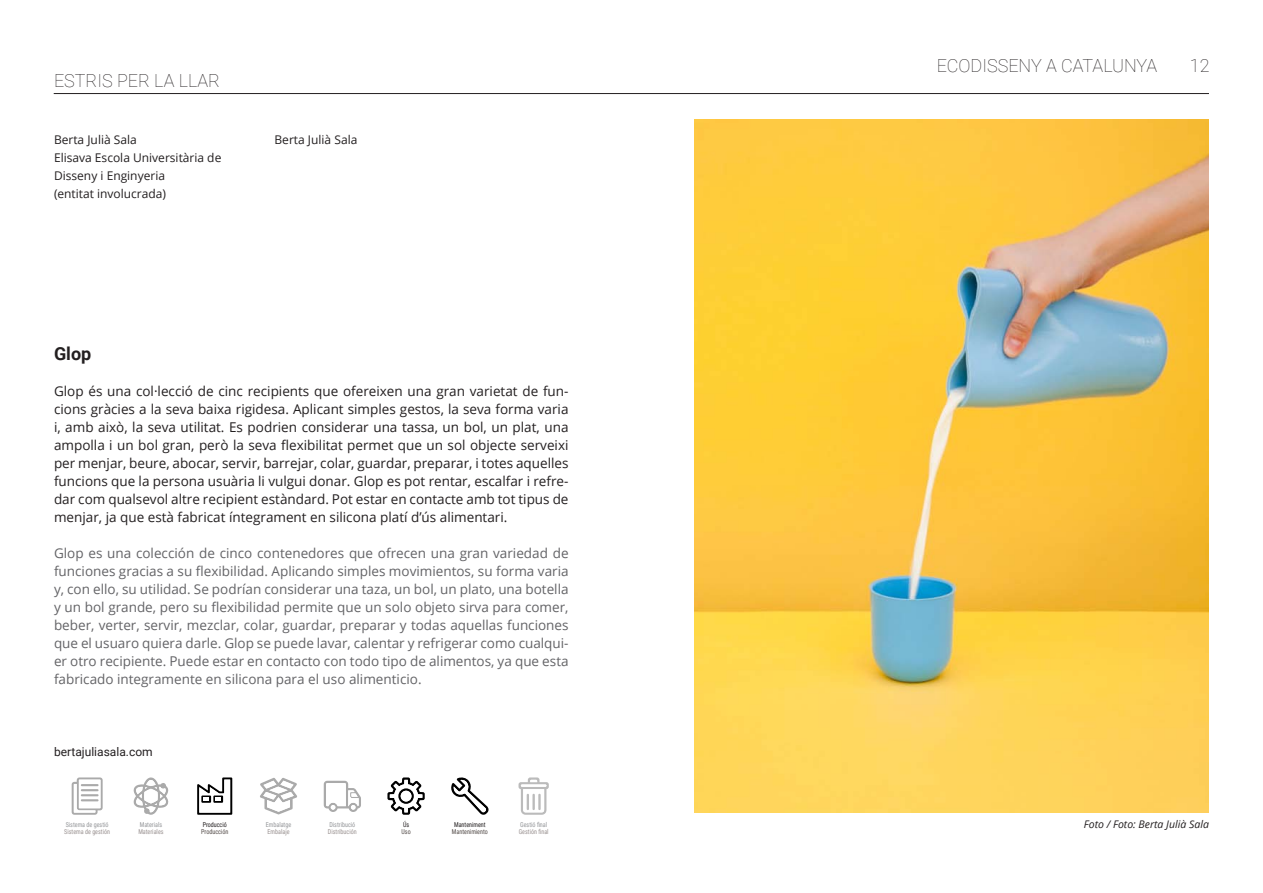
<style>
.page{position:relative;width:1263px;height:893px;background:#fff}
.page>*{position:absolute;margin:0;border:0;box-sizing:border-box;transform-origin:0 0}
.t1{font:100 18px "Roboto";color:#231f20}
.t2{font:700 18px "Roboto";color:#231f20}
.t3{font:13.5px/18px "Open Sans";color:#231f20;text-align:justify}
.t4{font:13.5px/18px "Open Sans";color:#636366;text-align:justify}
.t5{font:12px/18px "Open Sans";color:#231f20}
.t6{font:12px "Roboto";color:#231f20}
.t7{font:italic 10.5px "Open Sans";color:#231f20}
.t8{font:6.75px "Roboto Condensed";color:#999190;scale:.9 1}
.t9{font:6.75px "Roboto Condensed";color:#939598;scale:.9 1}
.t10{font:6.75px "Roboto Condensed";color:#524a47;scale:.9 1}
.t11{font:6.75px "Roboto Condensed";color:#231f20;scale:.9 1}
</style>
<div class="page">
<hr style="left:54px;top:93px;width:1155px;height:1px;background:#231f20">
<svg style="left:71px;top:777px;width:32px;height:38px"></svg>
<svg style="left:133px;top:777px;width:36px;height:38px"></svg>
<svg style="left:197px;top:777px;width:36px;height:38px"></svg>
<svg style="left:260px;top:778px;width:37px;height:37px"></svg>
<svg style="left:323px;top:780px;width:38px;height:32px"></svg>
<svg style="left:451px;top:777px;width:38px;height:38px"></svg>
<svg style="left:518px;top:777px;width:31px;height:38px"></svg>
<img style="left:694px;top:119px;width:515px;height:694px">
<svg style="left:387px;top:777px;width:38px;height:38px"></svg>
<div style="left:401px;top:791px;width:10px;height:10px;background:#fff;border-radius:50%"></div>
<p class="t1" style="left:54px;top:68px;width:167px">ESTRIS PER LA LLAR</p>
<p class="t5" style="left:54px;top:130px;width:84px">Berta Julià Sala</p>
<p class="t5" style="left:54px;top:148px;width:169px">Elisava Escola Universitària de<br>Disseny i Enginyeria</p>
<p class="t5" style="left:54px;top:184px;width:114px">(entitat involucrada)</p>
<p class="t5" style="left:275px;top:130px;width:84px">Berta Julià Sala</p>
<p class="t2" style="left:54px;top:341px;width:39px">Glop</p>
<p class="t3" style="left:54px;top:382px;width:516px">Glop és una col·lecció de cinc recipients que ofereixen una gran varietat de fun&shy;cions gràcies a la seva baixa rigidesa. Aplicant simples gestos, la seva forma varia i, amb això, la seva utilitat. Es podrien considerar una tassa, un bol, un plat, una ampolla i un bol gran, però la seva flexibilitat permet que un sol objecte serveixi per menjar, beure, abocar, servir, barrejar, colar, guardar, preparar, i totes aquelles funcions que la persona usuària li vulgui donar. Glop es pot rentar, escalfar i refre&shy;dar com qualsevol altre recipient estàndard. Pot estar en contacte amb tot tipus de menjar, ja que està fabricat íntegrament en silicona platí d’ús alimentari.</p>
<p class="t4" style="left:54px;top:544px;width:516px">Glop es una colección de cinco contenedores que ofrecen una gran variedad de funciones gracias a su flexibilidad. Aplicando simples movimientos, su forma varia y, con ello, su utilidad. Se podrían considerar una taza, un bol, un plato, una botella y un bol grande, pero su flexibilidad permite que un solo objeto sirva para comer, beber, verter, servir, mezclar, colar, guardar, preparar y todas aquellas funciones que el usuaro quiera darle. Glop se puede lavar, calentar y refrigerar como cualqui&shy;er otro recipiente. Puede estar en contacto con todo tipo de alimentos, ya que esta fabricado integramente en silicona para el uso alimenticio.</p>
<p class="t6" style="left:54px;top:743px;width:100px">bertajuliasala.com</p>
<p class="t9" style="left:66px;top:820px;width:49px">Sistema de gestió</p>
<p class="t8" style="left:64px;top:827px;width:52px">Sistema de gestión</p>
<p class="t9" style="left:140px;top:820px;width:26px">Materials</p>
<p class="t8" style="left:138px;top:827px;width:30px">Materiales</p>
<p class="t11" style="left:203px;top:820px;width:28px">Producció</p>
<p class="t10" style="left:201px;top:827px;width:32px">Producción</p>
<p class="t9" style="left:266px;top:820px;width:30px">Embalatge</p>
<p class="t8" style="left:268px;top:827px;width:26px">Embalaje</p>
<p class="t9" style="left:329px;top:820px;width:30px">Distribució</p>
<p class="t8" style="left:328px;top:827px;width:33px">Distribución</p>
<p class="t11" style="left:403px;top:820px;width:8px">Ús</p>
<p class="t10" style="left:401px;top:827px;width:12px">Uso</p>
<p class="t11" style="left:454px;top:820px;width:37px">Manteniment</p>
<p class="t10" style="left:452px;top:827px;width:41px">Mantenimiento</p>
<p class="t9" style="left:520px;top:820px;width:32px">Gestió final</p>
<p class="t8" style="left:519px;top:827px;width:35px">Gestión final</p>
<h1 class="t1" style="left:937px;top:53px;width:222px">ECODISSENY A CATALUNYA</h1>
<h1 class="t1" style="left:1190px;top:53px;width:21px">12</h1>
<p class="t7" style="left:1084px;top:817px;width:127px">Foto / Foto: Berta Julià Sala</p>
</div>
